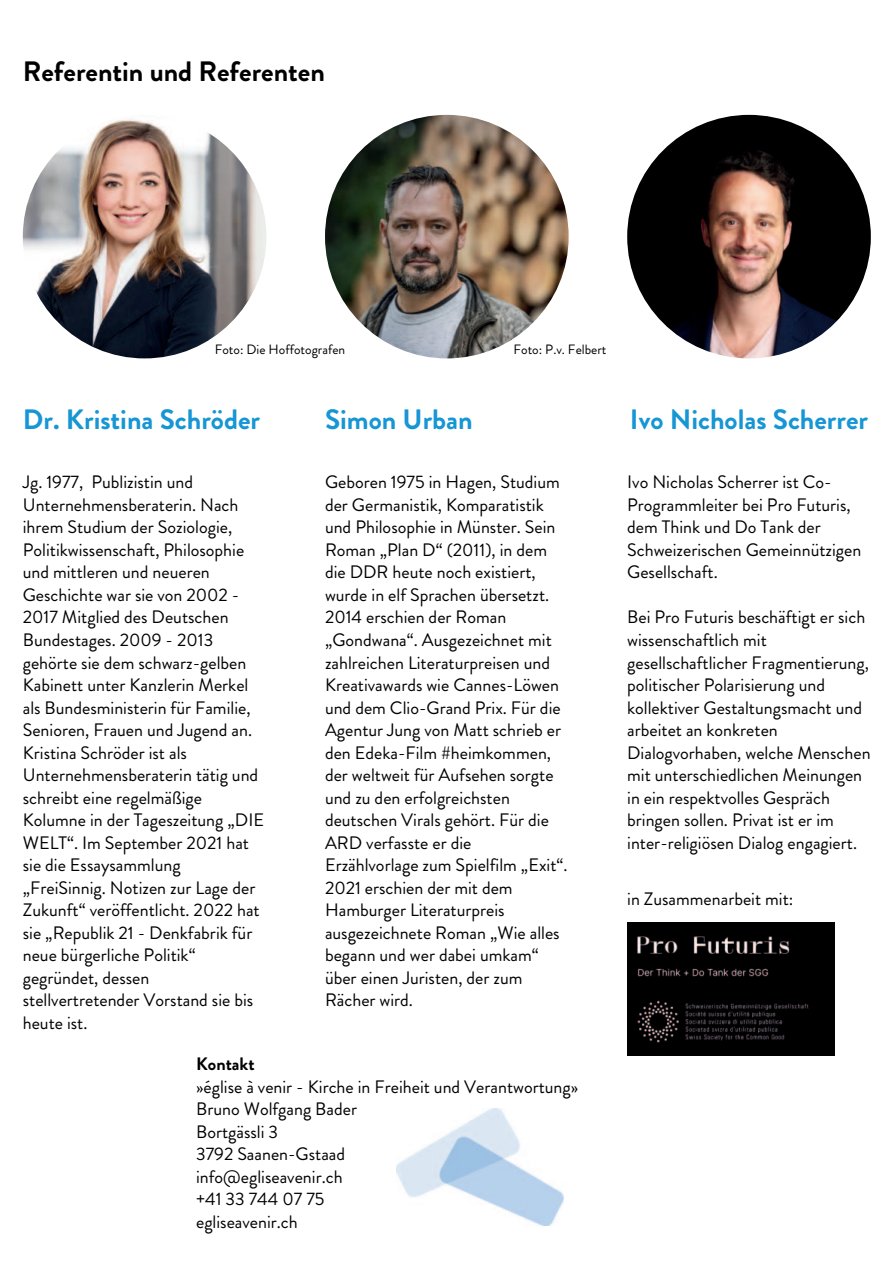
<style>
.page{position:relative;width:894px;height:1264px;background:#fff}
.page>*{position:absolute;margin:0;border:0;box-sizing:border-box;transform-origin:0 0}
.t1{font:700 28.05px "Brandon Grotesque";color:#1696d4}
.t2{font:700 28.05px "Brandon Grotesque";color:#000}
.t3{font:18px/22.5px "Brandon Grotesque";color:#000}
.t4{font:700 18px "Brandon Grotesque";color:#000}
.t5{font:13.5px "Brandon Grotesque";color:#000}
</style>
<div class="page">
<img style="left:23px;top:115px;width:243px;height:243px;border-radius:50%">
<img style="left:325px;top:115px;width:243px;height:243px;border-radius:50%">
<img style="left:627px;top:115px;width:243px;height:243px;border-radius:50%">
<img style="left:397px;top:1108px;width:166px;height:117px">
<img style="left:627px;top:922px;width:207px;height:133px">
<h1 class="t2" style="left:23px;top:52px;width:303px">Referentin und Referenten</h1>
<p class="t5" style="left:214px;top:340px;width:132px">Foto: Die Hoffotografen</p>
<h1 class="t1" style="left:23px;top:399px;width:239px">Dr. Kristina Schröder</h1>
<h1 class="t1" style="left:325px;top:399px;width:149px">Simon Urban</h1>
<p class="t5" style="left:513px;top:340px;width:94px">Foto: P.v. Felbert</p>
<p class="t3" style="left:23px;top:471px;width:243px">Jg. 1977, Publizistin und<br>Unternehmensberaterin. Nach ihrem Studium der Soziologie,<br>Politikwissenschaft, Philosophie und mittleren und neueren<br>Geschichte war sie von 2002 -<br>2017 Mitglied des Deutschen<br>Bundestages. 2009 - 2013 gehörte sie dem schwarz-gelben<br>Kabinett unter Kanzlerin Merkel als Bundesministerin für Familie,<br>Senioren, Frauen und Jugend an.<br>Kristina Schröder ist als<br>Unternehmensberaterin tätig und schreibt eine regelmäßige<br>Kolumne in der Tageszeitung &gt;DIE<br>WELT&lt;. Im September 2021 hat sie die Essaysammlung &gt;FreiSinnig. Notizen zur Lage der<br>Zukunft&lt; veröffentlicht. 2022 hat sie &gt;Republik 21 - Denkfabrik für neue bürgerliche Politik&lt; gegründet, dessen stellvertretender Vorstand sie bis heute ist.</p>
<p class="t3" style="left:325px;top:471px;width:244px">Geboren 1975 in Hagen, Studium der Germanistik, Komparatistik und Philosophie in Münster. Sein<br>Roman &gt;Plan D&lt; (2011), in dem die DDR heute noch existiert, wurde in elf Sprachen übersetzt.<br>2014 erschien der Roman &gt;Gondwana&lt;. Ausgezeichnet mit zahlreichen Literaturpreisen und<br>Kreativawards wie Cannes-Löwen und dem Clio-Grand Prix. Für die<br>Agentur Jung von Matt schrieb er den Edeka-Film #heimkommen, der weltweit für Aufsehen sorgte und zu den erfolgreichsten deutschen Virals gehört. Für die<br>ARD verfasste er die<br>Erzählvorlage zum Spielfilm &gt;Exit&lt;.<br>2021 erschien der mit dem<br>Hamburger Literaturpreis ausgezeichnete Roman &gt;Wie alles begann und wer dabei umkam&lt; über einen Juristen, der zum<br>Rächer wird.</p>
<p class="t4" style="left:196px;top:1051px;width:60px">Kontakt</p>
<p class="t3" style="left:196px;top:1075px;width:383px">»église à venir - Kirche in Freiheit und Verantwortung»<br>Bruno Wolfgang Bader<br>Bortgässli 3<br>3792 Saanen-Gstaad<br>info@egliseavenir.ch<br>+41 33 744 07 75<br>egliseavenir.ch</p>
<h1 class="t1" style="left:629px;top:399px;width:239px">Ivo Nicholas Scherrer</h1>
<p class="t3" style="left:627px;top:471px;width:235px">Ivo Nicholas Scherrer ist Co-<br>Programmleiter bei Pro Futuris, dem Think und Do Tank der<br>Schweizerischen Gemeinnützigen<br>Gesellschaft.</p>
<p class="t3" style="left:627px;top:606px;width:245px">Bei Pro Futuris beschäftigt er sich wissenschaftlich mit gesellschaftlicher Fragmentierung, politischer Polarisierung und kollektiver Gestaltungsmacht und arbeitet an konkreten<br>Dialogvorhaben, welche Menschen mit unterschiedlichen Meinungen in ein respektvolles Gespräch bringen sollen. Privat ist er im inter-religiösen Dialog engagiert.</p>
<p class="t3" style="left:627px;top:887px;width:168px">in Zusammenarbeit mit:</p>
</div>
